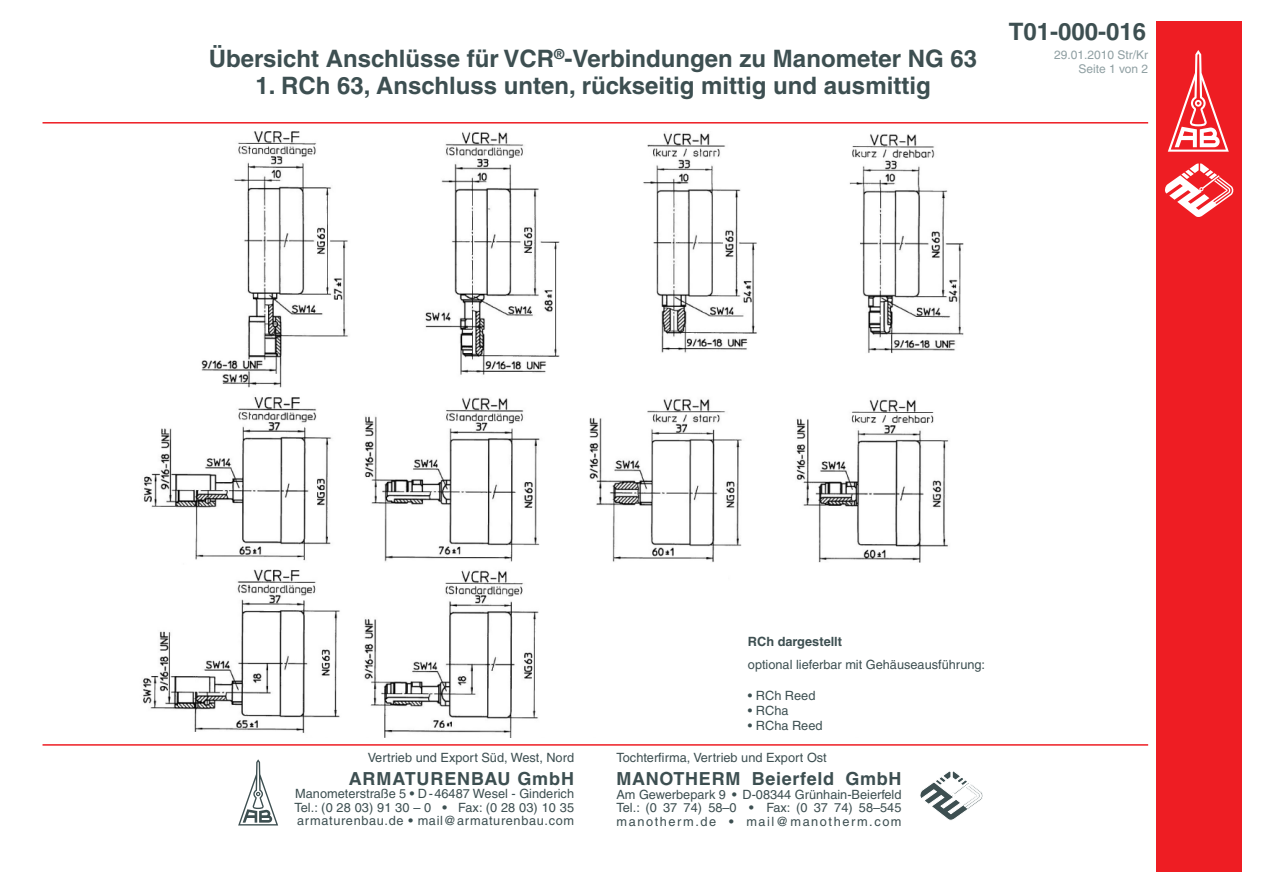
<style>
.page{position:relative;width:1263px;height:893px;background:#fff}
.page>*{position:absolute;margin:0;border:0;box-sizing:border-box;transform-origin:0 0}
.t1{font:700 24px "Helvetica";color:#3d4f51}
.t2{font:700 18px "Helvetica";letter-spacing:.04em;color:#3d4f51}
.t3{font:12.75px/13.5px "Helvetica";color:#3d4f51;text-align:justify}
.t4{font:700 12.75px "Helvetica";color:#3d4f51}
.t5{font:12px/14.4px "Helvetica";color:#90a0a3;text-align:right}
.s1{font-weight:700}
</style>
<div class="page">
<div style="left:1157px;top:21px;width:85px;height:851px;background:#ee1d23"></div>
<svg style="left:1168px;top:50px;width:61px;height:102px"></svg>
<svg style="left:1165px;top:163px;width:69px;height:54px"></svg>
<hr style="left:43px;top:122px;width:1105px;height:2px;background:#ee1d23">
<svg style="left:238px;top:759px;width:40px;height:66px"></svg>
<svg style="left:920px;top:771px;width:62px;height:49px"></svg>
<hr style="left:43px;top:744px;width:1105px;height:2px;background:#ee1d23">
<img style="left:143px;top:132px;width:821px;height:605px">
<div style="left:748px;top:570px;width:266px;height:162px;background:#fff"></div>
<div style="left:133px;top:733px;width:151px;height:7px;background:#fff"></div>
<h1 class="t1" style="left:209px;top:44px;width:769px">Übersicht Anschlüsse für VCR<sup>®</sup>-Verbindungen zu Manometer NG 63</h1>
<h1 class="t1" style="left:255px;top:71px;width:677px">1. RCh 63, Anschluss unten, rückseitig mittig und ausmittig</h1>
<h1 class="t1" style="left:1009px;top:17px;width:139px">T01-000-016</h1>
<p class="t5" style="left:1054px;top:47px;width:96px">29.01.2010 Str/Kr<br>Seite 1 von 2</p>
<p class="t3" style="left:368px;top:751px;width:208px">Vertrieb und Export Süd, West, Nord</p>
<h2 class="t2" style="left:349px;top:768px;width:227px">ARMATURENBAU GmbH</h2>
<p class="t3" style="left:294px;top:787px;width:281px">Manometerstraße 5 <span class="s1">•</span> D-46487 Wesel - Ginderich Tel.: (0 28 03) 91 30 – 0 <span class="s1">•</span> Fax: (0 28 03) 10 35 armaturenbau.de <span class="s1">•</span> mail@armaturenbau.com</p>
<p class="t4" style="left:748px;top:634px;width:96px">RCh dargestellt</p>
<p class="t3" style="left:748px;top:658px;width:239px">optional lieferbar mit Gehäuseausführung:</p>
<p class="t3" style="left:748px;top:688px;width:69px">• RCh Reed</p>
<p class="t3" style="left:748px;top:704px;width:42px">• RCha</p>
<p class="t3" style="left:748px;top:719px;width:76px">• RCha Reed</p>
<p class="t3" style="left:617px;top:751px;width:212px">Tochterfirma, Vertrieb und Export Ost</p>
<h2 class="t2" style="left:617px;top:768px;width:286px">MANOTHERM Beierfeld GmbH</h2>
<p class="t3" style="left:617px;top:787px;width:286px">Am Gewerbepark 9 <span class="s1">•</span> D-08344 Grünhain-Beierfeld Tel.: (0 37 74) 58–0 <span class="s1">•</span> Fax: (0 37 74) 58–545 manotherm.de <span class="s1">•</span> mail@manotherm.com</p>
</div>
